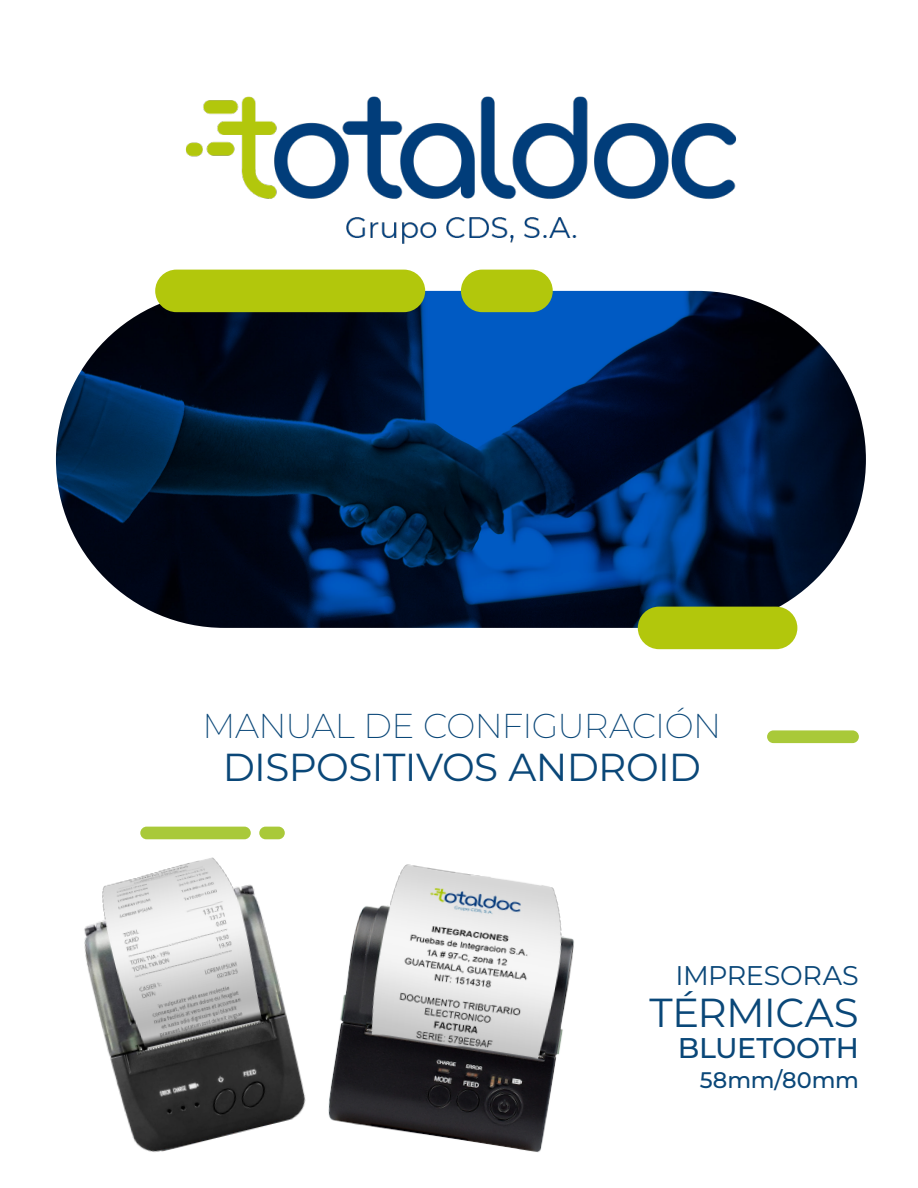
<style>
.page{position:relative;width:918px;height:1188px;background:#fff}
.page>*{position:absolute;margin:0;border:0;box-sizing:border-box;transform-origin:0 0}
.t1{font:40.5px "Montserrat";letter-spacing:-.015em;color:#0a4778}
.t2{font:39px "Montserrat";letter-spacing:-.015em;color:#0a4778}
.t3{font:200 34.5px "Montserrat";letter-spacing:-.025em;color:#0a4778}
.t4{font:500 28.5px "Montserrat";letter-spacing:-.015em;color:#0a4778}
.t5{font:27px "Montserrat";letter-spacing:-.015em;color:#0a4778}
.t6{font:500 22.5px "Montserrat";color:#0a4778}
</style>
<div class="page">
<img style="left:56px;top:291px;width:810px;height:337px;border-radius:169px">
<div style="left:155px;top:270px;width:270px;height:42px;background:#b2c70c;border-radius:21px"></div>
<div style="left:461px;top:270px;width:92px;height:42px;background:#b2c70c;border-radius:21px"></div>
<div style="left:638px;top:607px;width:159px;height:42px;background:#b2c70c;border-radius:21px"></div>
<img style="left:185px;top:96px;width:552px;height:148px">
<div style="left:140px;top:827px;width:111px;height:12px;background:#a9c939;border-radius:6px"></div>
<div style="left:259px;top:827px;width:26px;height:12px;background:#a9c939;border-radius:6px"></div>
<div style="left:767px;top:730px;width:92px;height:13px;background:#a9c939;border-radius:6px"></div>
<img style="left:84px;top:833px;width:201px;height:319px">
<img style="left:285px;top:864px;width:289px;height:289px">
<p class="t3" style="left:203px;top:703px;width:520px">MANUAL DE CONFIGURACIÓN</p>
<p class="t2" style="left:223px;top:740px;width:480px">DISPOSITIVOS ANDROID</p>
<p class="t5" style="left:676px;top:957px;width:185px">IMPRESORAS</p>
<p class="t1" style="left:649px;top:985px;width:211px">TÉRMICAS</p>
<p class="t4" style="left:678px;top:1028px;width:182px">BLUETOOTH</p>
<p class="t6" style="left:700px;top:1064px;width:161px">58mm/80mm</p>
</div>
